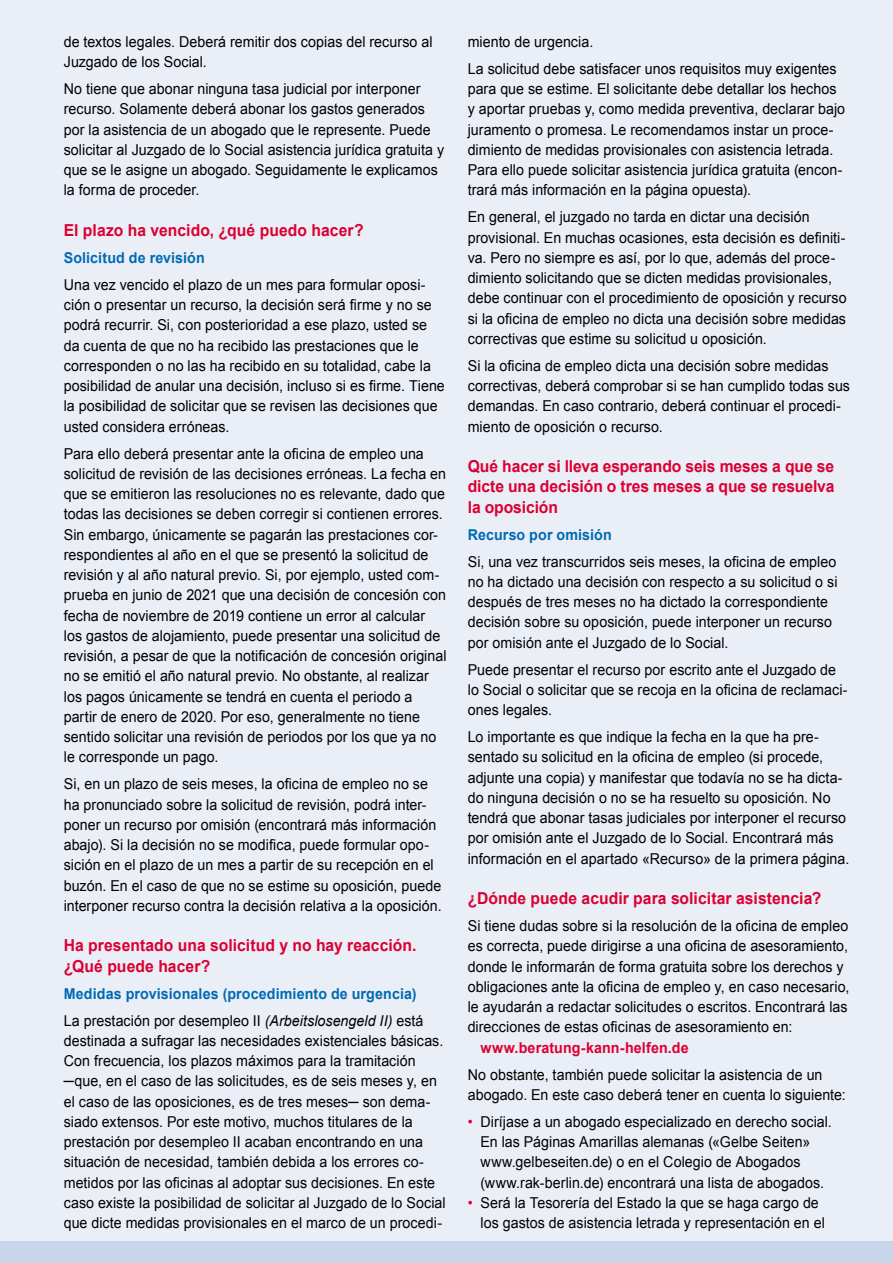
<style>
.page{position:relative;width:893px;height:1263px;background:#eaeef7}
.page>*{position:absolute;margin:0;border:0;box-sizing:border-box;transform-origin:0 0}
.t1{font:700 16.5px/20.2px "Arial";letter-spacing:.005em;color:#db0031;scale:.95 1}
.t2{font:15px/20.2px "Arial";letter-spacing:.005em;color:#000;scale:.95 1}
.t3{font:700 15px/27px "Arial";letter-spacing:.01em;color:#006ab3;scale:.95 1}
.t4{font:700 15px "Arial";letter-spacing:.01em;color:#db0031;scale:.95 1}
.s1{font-weight:400;color:#000}
.s2{font-weight:400;font-style:italic;color:#000}
.s3{color:#db0031}
</style>
<div class="page">
<div style="left:0;top:1242px;width:893px;height:21px;background:#c8d6ec"></div>
<p class="t2" style="left:64px;top:32px;width:390px">de textos legales. Deberá remitir dos copias del recurso al<br>Juzgado de los Social.</p>
<p class="t2" style="left:64px;top:79px;width:402px">No tiene que abonar ninguna tasa judicial por interponer recurso. Solamente deberá abonar los gastos generados por la asistencia de un abogado que le represente. Puede solicitar al Juzgado de lo Social asistencia jurídica gratuita y que se le asigne un abogado. Seguidamente le explicamos la forma de proceder.</p>
<p class="t1" style="left:64px;top:220px;width:317px">El plazo ha vencido, ¿qué puedo hacer?</p>
<p class="t3" style="left:64px;top:245px;width:150px">Solicitud de revisión</p>
<p class="t2" style="left:64px;top:275px;width:403px">Una vez vencido el plazo de un mes para formular oposi&shy;ción o presentar un recurso, la decisión será firme y no se podrá recurrir. Si, con posterioridad a ese plazo, usted se da cuenta de que no ha recibido las prestaciones que le corresponden o no las ha recibido en su totalidad, cabe la posibilidad de anular una decisión, incluso si es firme. Tiene la posibilidad de solicitar que se revisen las decisiones que usted considera erróneas.</p>
<p class="t2" style="left:64px;top:443px;width:404px">Para ello deberá presentar ante la oficina de empleo una solicitud de revisión de las decisiones erróneas. La fecha en que se emitieron las resoluciones no es relevante, dado que todas las decisiones se deben corregir si contienen errores.<br>Sin embargo, únicamente se pagarán las prestaciones cor&shy;respondientes al año en el que se presentó la solicitud de revisión y al año natural previo. Si, por ejemplo, usted com&shy;prueba en junio de 2021 que una decisión de concesión con fecha de noviembre de 2019 contiene un error al calcular los gastos de alojamiento, puede presentar una solicitud de revisión, a pesar de que la notificación de concesión original no se emitió el año natural previo. No obstante, al realizar los pagos únicamente se tendrá en cuenta el periodo a partir de enero de 2020. Por eso, generalmente no tiene sentido solicitar una revisión de periodos por los que ya no le corresponde un pago.</p>
<p class="t2" style="left:64px;top:774px;width:399px">Si, en un plazo de seis meses, la oficina de empleo no se ha pronunciado sobre la solicitud de revisión, podrá inter&shy;poner un recurso por omisión (encontrará más información abajo). Si la decisión no se modifica, puede formular opo&shy;sición en el plazo de un mes a partir de su recepción en el buzón. En el caso de que no se estime su oposición, puede interponer recurso contra la decisión relativa a la oposición.</p>
<p class="t1" style="left:64px;top:936px;width:373px">Ha presentado una solicitud y no hay reacción. ¿Qué puede hacer?</p>
<p class="t3" style="left:64px;top:980px;width:380px">Medidas provisionales (procedimiento de urgencia)<br><span class="s1">La prestación por desempleo II</span> <span class="s2">(Arbeitslosengeld II)</span> <span class="s1">está</span></p>
<p class="t2" style="left:64px;top:1031px;width:403px">destinada a sufragar las necesidades existenciales básicas.<br>Con frecuencia, los plazos máximos para la tramitación ─que, en el caso de las solicitudes, es de seis meses y, en el caso de las oposiciones, es de tres meses─ son dema&shy;siado extensos. Por este motivo, muchos titulares de la prestación por desempleo II acaban encontrando en una situación de necesidad, también debida a los errores co&shy;metidos por las oficinas al adoptar sus decisiones. En este caso existe la posibilidad de solicitar al Juzgado de lo Social que dicte medidas provisionales en el marco de un procedi-</p>
<p class="t2" style="left:468px;top:28px;width:390px;line-height:27px">miento de urgencia.<br>La solicitud debe satisfacer unos requisitos muy exigentes</p>
<p class="t2" style="left:468px;top:79px;width:399px">para que se estime. El solicitante debe detallar los hechos y aportar pruebas y, como medida preventiva, declarar bajo juramento o promesa. Le recomendamos instar un proce&shy;dimiento de medidas provisionales con asistencia letrada.<br>Para ello puede solicitar asistencia jurídica gratuita (encon&shy;trará más información en la página opuesta).</p>
<p class="t2" style="left:468px;top:207px;width:400px">En general, el juzgado no tarda en dictar una decisión provisional. En muchas ocasiones, esta decisión es definiti&shy;va. Pero no siempre es así, por lo que, además del proce&shy;dimiento solicitando que se dicten medidas provisionales, debe continuar con el procedimiento de oposición y recurso si la oficina de empleo no dicta una decisión sobre medidas correctivas que estime su solicitud u oposición.</p>
<p class="t2" style="left:468px;top:356px;width:404px">Si la oficina de empleo dicta una decisión sobre medidas correctivas, deberá comprobar si se han cumplido todas sus demandas. En caso contrario, deberá continuar el procedi&shy;miento de oposición o recurso.</p>
<p class="t1" style="left:468px;top:457px;width:387px;text-align:justify">Qué hacer si lleva esperando seis meses a que se dicte una decisión o tres meses a que se resuelva la oposición</p>
<p class="t3" style="left:468px;top:521px;width:153px">Recurso por omisión</p>
<p class="t2" style="left:468px;top:551px;width:391px">Si, una vez transcurridos seis meses, la oficina de empleo no ha dictado una decisión con respecto a su solicitud o si después de tres meses no ha dictado la correspondiente decisión sobre su oposición, puede interponer un recurso por omisión ante el Juzgado de lo Social.</p>
<p class="t2" style="left:468px;top:659px;width:401px">Puede presentar el recurso por escrito ante el Juzgado de lo Social o solicitar que se recoja en la oficina de reclamaci&shy;ones legales.</p>
<p class="t2" style="left:468px;top:727px;width:403px">Lo importante es que indique la fecha en la que ha pre&shy;sentado su solicitud en la oficina de empleo (si procede, adjunte una copia) y manifestar que todavía no se ha dicta&shy;do ninguna decisión o no se ha resuelto su oposición. No tendrá que abonar tasas judiciales por interponer el recurso por omisión ante el Juzgado de lo Social. Encontrará más información en el apartado «Recurso» de la primera página.</p>
<p class="t1" style="left:468px;top:889px;width:374px">¿Dónde puede acudir para solicitar asistencia?</p>
<p class="t2" style="left:468px;top:916px;width:403px">Si tiene dudas sobre si la resolución de la oficina de empleo es correcta, puede dirigirse a una oficina de asesoramiento, donde le informarán de forma gratuita sobre los derechos y obligaciones ante la oficina de empleo y, en caso necesario, le ayudarán a redactar solicitudes o escritos. Encontrará las direcciones de estas oficinas de asesoramiento en:</p>
<p class="t4" style="left:480px;top:1037px;width:221px">www.beratung-kann-helfen.de</p>
<p class="t2" style="left:468px;top:1064px;width:399px">No obstante, también puede solicitar la asistencia de un abogado. En este caso deberá tener en cuenta lo siguiente:</p>
<p class="t2" style="left:480px;top:1112px;width:371px;text-indent:-13px"><span class="s3">•</span> Diríjase a un abogado especializado en derecho social.<br>En las Páginas Amarillas alemanas («Gelbe Seiten» www.gelbeseiten.de) o en el Colegio de Abogados (www.rak-berlin.de) encontrará una lista de abogados.</p>
<p class="t2" style="left:480px;top:1193px;width:364px;text-indent:-13px"><span class="s3">•</span> Será la Tesorería del Estado la que se haga cargo de los gastos de asistencia letrada y representación en el</p>
</div>
